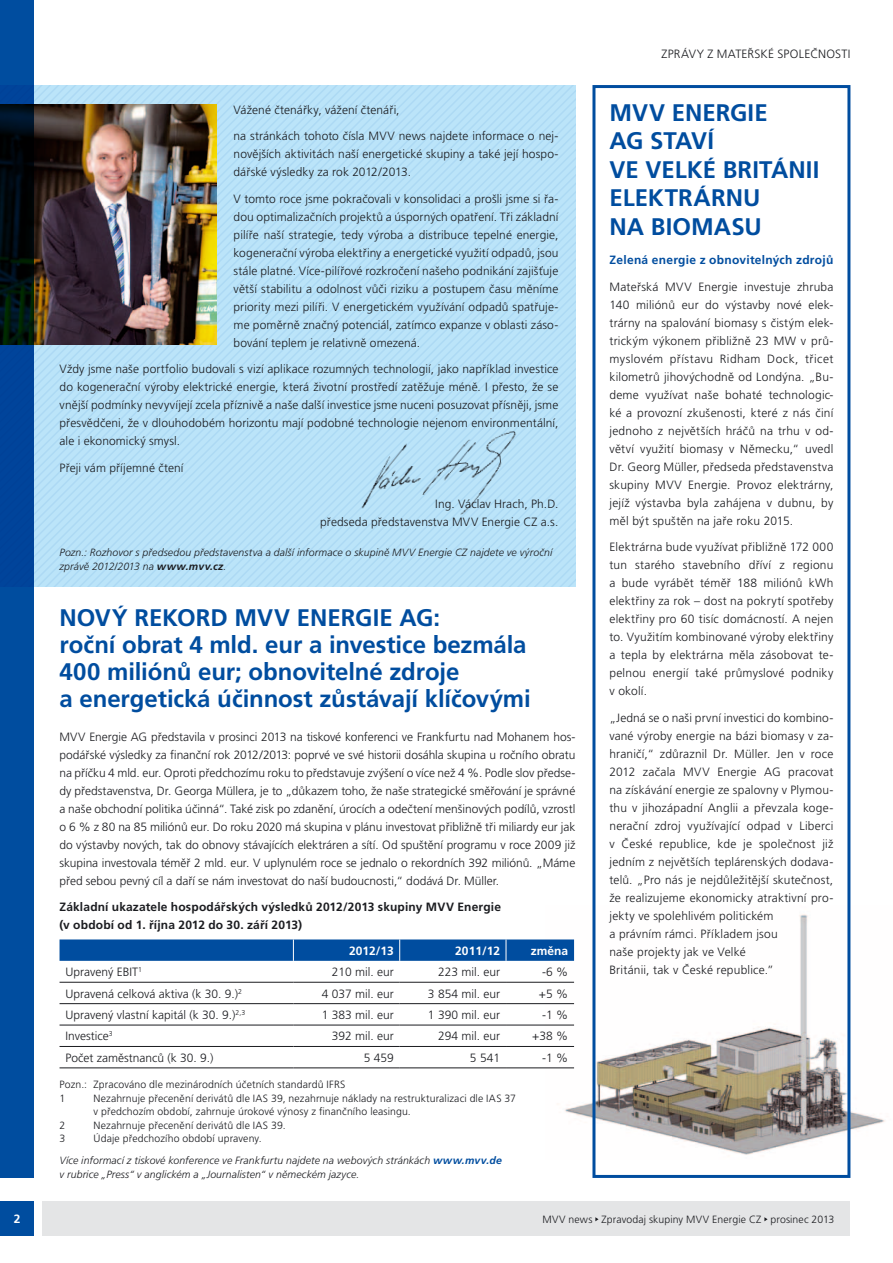
<style>
.page{position:relative;width:893px;height:1263px;background:#fff}
.page>*{position:absolute;margin:0;border:0;box-sizing:border-box;transform-origin:0 0}
.t1{font:700 24px/27px "Frutiger CE";letter-spacing:-.005em;color:#004d9f}
.t2{font:300 12px/18px "Frutiger CE";letter-spacing:.01em;color:#1b1c20;text-align:justify}
.t3{font:700 12px/18px "Frutiger CE";letter-spacing:.015em;color:#1b1c20}
.t4{font:700 12px "Frutiger CE";letter-spacing:.025em;color:#004d9f}
.t5{font:700 12px "Frutiger CE";color:#fff}
.t6{font:italic 300 10.5px/13.5px "Frutiger CE";letter-spacing:.01em;color:#1b1c20}
.t7{font:300 10.5px/13.5px "Frutiger CE";letter-spacing:.01em;color:#1b1c20}
.s1{font-weight:700}
.s2{font-style:normal}
.s3{font-weight:700;color:#004d9f}
</style>
<div class="page">
<div style="left:0;top:1202px;width:34px;height:34px;background:#004d9f"></div>
<div style="left:43px;top:1202px;width:807px;height:34px;background:#e4e5e6"></div>
<svg style="left:764px;top:1217px;width:4px;height:4px"></svg>
<svg style="left:34px;top:85px;width:541px;height:502px;background:#b5e0f6"></svg>
<img style="left:34px;top:104px;width:183px;height:241px">
<img style="left:546px;top:906px;width:339px;height:253px">
<svg style="left:0;top:0;width:34px;height:1178px;background:#003d80"></svg>
<div style="left:592px;top:85px;width:258px;height:1093px;border:3px solid #004d9f"></div>
<hr style="left:60px;top:982px;width:233px;height:1px;background:#1b1c20">
<hr style="left:293px;top:982px;width:107px;height:1px;background:#1b1c20">
<hr style="left:400px;top:982px;width:106px;height:1px;background:#1b1c20">
<hr style="left:506px;top:982px;width:68px;height:1px;background:#1b1c20">
<hr style="left:60px;top:1003px;width:233px;height:1px;background:#1b1c20">
<hr style="left:293px;top:1003px;width:107px;height:1px;background:#1b1c20">
<hr style="left:400px;top:1003px;width:106px;height:1px;background:#1b1c20">
<hr style="left:506px;top:1003px;width:68px;height:1px;background:#1b1c20">
<hr style="left:60px;top:1025px;width:233px;height:1px;background:#1b1c20">
<hr style="left:293px;top:1025px;width:107px;height:1px;background:#1b1c20">
<hr style="left:400px;top:1025px;width:106px;height:1px;background:#1b1c20">
<hr style="left:506px;top:1025px;width:68px;height:1px;background:#1b1c20">
<hr style="left:60px;top:1046px;width:233px;height:1px;background:#1b1c20">
<hr style="left:293px;top:1046px;width:107px;height:1px;background:#1b1c20">
<hr style="left:400px;top:1046px;width:106px;height:1px;background:#1b1c20">
<hr style="left:506px;top:1046px;width:68px;height:1px;background:#1b1c20">
<hr style="left:60px;top:1067px;width:233px;height:1px;background:#1b1c20">
<hr style="left:293px;top:1067px;width:107px;height:1px;background:#1b1c20">
<hr style="left:400px;top:1067px;width:106px;height:1px;background:#1b1c20">
<hr style="left:506px;top:1067px;width:68px;height:1px;background:#1b1c20">
<svg style="left:60px;top:939px;width:514px;height:22px;background:#0852a2"></svg>
<img style="left:344px;top:415px;width:196px;height:118px">
<p class="t2" style="left:234px;top:100px;width:168px">Vážené čtenářky, vážení čtenáři,</p>
<p class="t2" style="left:234px;top:127px;width:326px">na stránkách tohoto čísla MVV news najdete informace o nej&shy;novějších aktivitách naší energetické skupiny a také její hospo&shy;dářské výsledky za rok 2012/2013.</p>
<p class="t2" style="left:234px;top:189px;width:326px">V tomto roce jsme pokračovali v konsolidaci a prošli jsme si řa&shy;dou optimalizačních projektů a úsporných opatření. Tři základní pilíře naší strategie, tedy výroba a distribuce tepelné energie, kogenerační výroba elektřiny a energetické využití odpadů, jsou stále platné. Více-pilířové rozkročení našeho podnikání zajišťuje větší stabilitu a odolnost vůči riziku a postupem času měníme priority mezi pilíři. V energetickém využívání odpadů spatřuje&shy;me poměrně značný potenciál, zatímco expanze v oblasti záso&shy;bování teplem je relativně omezená.</p>
<p class="t2" style="left:60px;top:360px;width:500px">Vždy jsme naše portfolio budovali s vizí aplikace rozumných technologií, jako například investice do kogenerační výroby elektrické energie, která životní prostředí zatěžuje méně. I přesto, že se vnější podmínky nevyvíjejí zcela příznivě a naše další investice jsme nuceni posuzovat přísněji, jsme přesvědčeni, že v dlouhodobém horizontu mají podobné technologie nejenom environmentální, ale i ekonomický smysl.</p>
<p class="t2" style="left:60px;top:458px;width:126px">Přeji vám příjemné čtení</p>
<p class="t2" style="left:320px;top:494px;width:240px;text-align:right">Ing. Václav Hrach, Ph.D.<br>předseda představenstva MVV Energie CZ a.s.</p>
<p class="t6" style="left:60px;top:546px;width:494px">Pozn.: Rozhovor s předsedou představenstva a další informace o skupině MVV Energie CZ najdete ve výroční zprávě 2012/2013 na <span class="s1">www.mvv.cz</span>.</p>
<h1 class="t1" style="left:60px;top:604px;width:92px">Nový rekord</h1>
<h1 class="t1" style="left:235px;top:604px;width:90px">MVV Energie</h1>
<h1 class="t1" style="left:60px;top:604px;width:473px;text-indent:340px">AG:<br>roční obrat 4 mld. eur a investice bezmála<br>400 miliónů eur; obnovitelné zdroje<br>a energetická účinnost zůstávají klíčovými</h1>
<p class="t2" style="left:59px;top:727px;width:517px">MVV Energie AG představila v prosinci 2013 na tiskové konferenci ve Frankfurtu nad Mohanem hos&shy;podářské výsledky za finanční rok 2012/2013: poprvé ve své historii dosáhla skupina u ročního obratu na příčku 4 mld. eur. Oproti předchozímu roku to představuje zvýšení o více než 4 %. Podle slov předse&shy;dy představenstva, Dr. Georga Müllera, je to „důkazem toho, že naše strategické směřování je správné a naše obchodní politika účinná“. Také zisk po zdanění, úrocích a odečtení menšinových podílů, vzrostl o 6 % z 80 na 85 miliónů eur. Do roku 2020 má skupina v plánu investovat přibližně tři miliardy eur jak do výstavby nových, tak do obnovy stávajících elektráren a sítí. Od spuštění programu v roce 2009 již skupina investovala téměř 2 mld. eur. V uplynulém roce se jednalo o rekordních 392 miliónů. „Máme před sebou pevný cíl a daří se nám investovat do naší budoucnosti,“ dodává Dr. Müller.</p>
<p class="t3" style="left:59px;top:898px;width:443px">Základní ukazatele hospodářských výsledků 2012/2013 skupiny MVV Energie (v období od 1. října 2012 do 30. září 2013)</p>
<p class="t5" style="left:349px;top:944px;width:46px">2012/13</p>
<p class="t5" style="left:455px;top:944px;width:46px">2011/12</p>
<p class="t5" style="left:531px;top:944px;width:39px">změna</p>
<p class="t2" style="left:66px;top:963px;width:78px">Upravený EBIT<sup>1</sup></p>
<p class="t2" style="left:332px;top:963px;width:64px">210 mil. eur</p>
<p class="t2" style="left:438px;top:963px;width:64px">223 mil. eur</p>
<p class="t2" style="left:542px;top:963px;width:28px">-6 %</p>
<p class="t2" style="left:66px;top:984px;width:178px">Upravená celková aktiva (k 30. 9.)<sup>2</sup></p>
<p class="t2" style="left:322px;top:984px;width:74px">4 037 mil. eur</p>
<p class="t2" style="left:428px;top:984px;width:74px">3 854 mil. eur</p>
<p class="t2" style="left:539px;top:984px;width:31px">+5 %</p>
<p class="t2" style="left:66px;top:1006px;width:181px">Upravený vlastní kapitál (k 30. 9.)<sup>2,3</sup></p>
<p class="t2" style="left:322px;top:1006px;width:74px">1 383 mil. eur</p>
<p class="t2" style="left:428px;top:1006px;width:74px">1 390 mil. eur</p>
<p class="t2" style="left:542px;top:1006px;width:28px">-1 %</p>
<p class="t2" style="left:66px;top:1027px;width:49px">Investice<sup>3</sup></p>
<p class="t2" style="left:332px;top:1027px;width:64px">392 mil. eur</p>
<p class="t2" style="left:438px;top:1027px;width:64px">294 mil. eur</p>
<p class="t2" style="left:532px;top:1027px;width:37px">+38 %</p>
<p class="t2" style="left:66px;top:1049px;width:150px">Počet zaměstnanců (k 30. 9.)</p>
<p class="t2" style="left:364px;top:1049px;width:32px">5 459</p>
<p class="t2" style="left:470px;top:1049px;width:32px">5 541</p>
<p class="t2" style="left:542px;top:1049px;width:28px">-1 %</p>
<p class="t7" style="left:60px;top:1078px;width:287px">Pozn.: Zpracováno dle mezinárodních účetních standardů IFRS<br>1</p>
<p class="t7" style="left:94px;top:1091px;width:424px">Nezahrnuje přecenění derivátů dle IAS 39, nezahrnuje náklady na restrukturalizaci dle IAS 37 v předchozím období, zahrnuje úrokové výnosy z finančního leasingu.</p>
<p class="t7" style="left:60px;top:1118px;width:7px">2</p>
<p class="t7" style="left:94px;top:1118px;width:194px">Nezahrnuje přecenění derivátů dle IAS 39.</p>
<p class="t7" style="left:60px;top:1132px;width:7px">3</p>
<p class="t6" style="left:60px;top:1128px;width:444px;line-height:22px;text-indent:34px"><span class="s2">Údaje předchozího období upraveny.<br></span>Více informací z tiskové konference ve Frankfurtu najdete na webových stránkách <span class="s3">www.mvv.de</span></p>
<p class="t6" style="left:60px;top:1167px;width:301px">v rubrice „Press“ v anglickém a „Journalisten“ v německém jazyce.</p>
<p class="t2" style="left:662px;top:44px;width:190px">ZPRÁVY Z MATEŘSKÉ SPOLEČNOSTI</p>
<h1 class="t1" style="left:609px;top:98px;width:90px;line-height:28.5px">MVV Energie<br>AG stav</h1>
<h1 class="t1" style="left:609px;top:127px;width:190px;line-height:28.5px;text-indent:98px">í<br>ve Velké Británii elektr</h1>
<h1 class="t1" style="left:694px;top:184px;width:34px">árnu</h1>
<h1 class="t1" style="left:609px;top:213px;width:16px">nabiomasu</h1>
<p class="t4" style="left:609px;top:253px;width:225px">Zelená energie z obnovitelných zdrojů</p>
<p class="t2" style="left:609px;top:278px;width:225px">Mateřská MVV Energie investuje zhruba 140 miliónů eur do výstavby nové elek&shy;trárny na spalování biomasy s čistým elek&shy;trickým výkonem přibližně 23 MW v prů&shy;myslovém přístavu Ridham Dock, třicet kilometrů jihovýchodně od Londýna. „Bu&shy;deme využívat naše bohaté technologic&shy;ké a provozní zkušenosti, které z nás činí jednoho z největších hráčů na trhu v od&shy;větví využití biomasy v Německu,“ uvedl Dr. Georg Müller, předseda představenstva skupiny MVV Energie. Provoz elektrárny, jejíž výstavba byla zahájena v dubnu, by měl být spuštěn na jaře roku 2015.</p>
<p class="t2" style="left:609px;top:538px;width:225px">Elektrárna bude využívat přibližně 172 000 tun starého stavebního dříví z regionu a bude vyrábět téměř 188 miliónů kWh elektřiny za rok – dost na pokrytí spotřeby elektřiny pro 60 tisíc domácností. A nejen to. Využitím kombinované výroby elektřiny a tepla by elektrárna měla zásobovat te&shy;pelnou energií také průmyslové podniky v okolí.</p>
<p class="t2" style="left:609px;top:709px;width:225px;text-align:left">„Jedná se o naši první investici do kombino&shy;vané výroby energie na bázi biomasy v za&shy;hraničí,“ zdůraznil Dr. Müller. Jen v roce 2012 začala MVV Energie AG pracovat na získávání energie ze spalovny v Plymou&shy;thu v jihozápadní Anglii a převzala koge&shy;nerační zdroj využívající odpad v Liberci v České republice, kde je společnost již jedním z největších teplárenských dodava&shy;telů. „Pro nás je nejdůležitější skutečnost, že realizujeme ekonomicky atraktivní pro&shy;jekty ve spolehlivém politickém<br>a právním rámci. Příkladem jsou<br>naše projekty jak ve Velké<br>Británii, tak v České republice.”</p>
<p class="t5" style="left:14px;top:1212px;width:8px">2</p>
<p class="t7" style="left:542px;top:1212px;width:293px">MVV news Zpravodaj skupiny MVV Energie CZ prosinec 2013</p>
</div>
